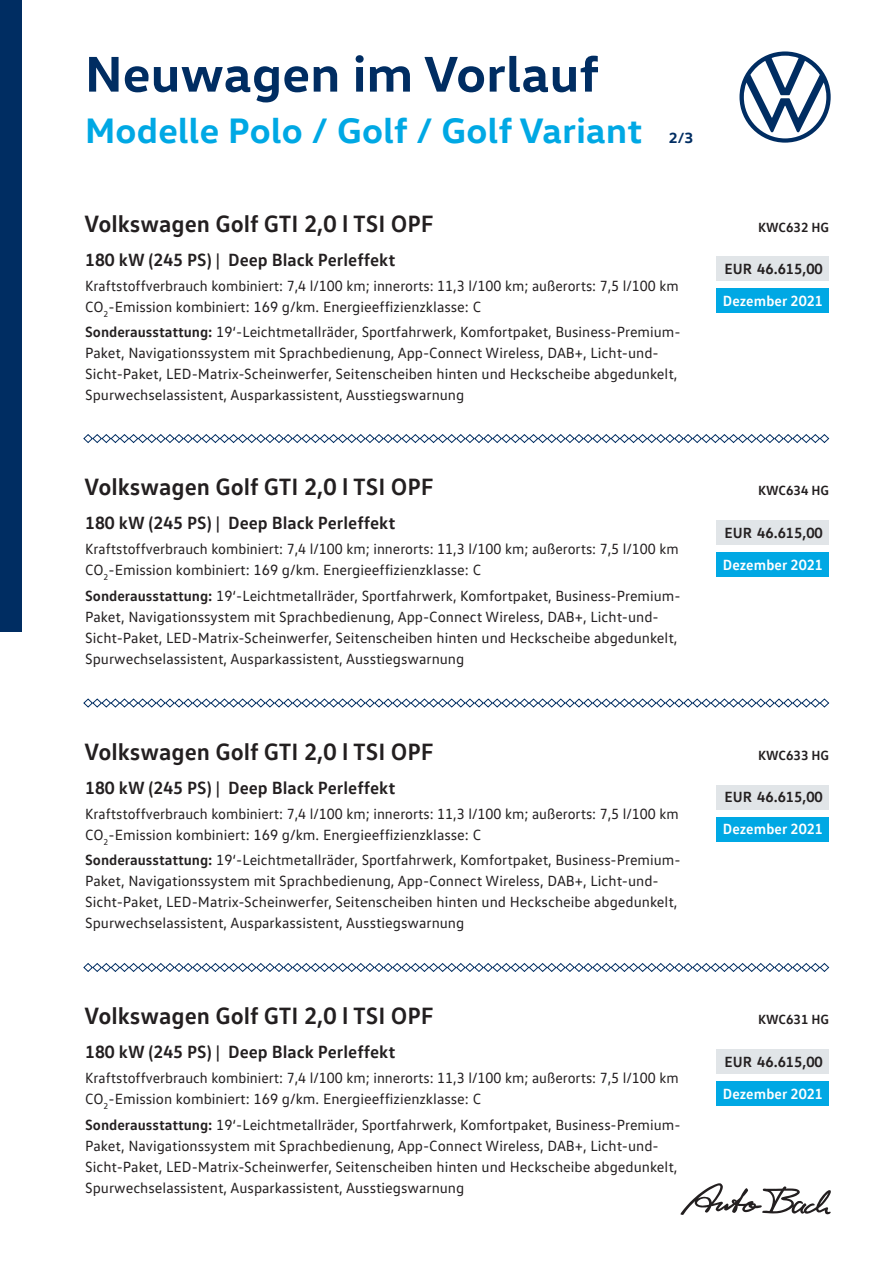
<style>
.page{position:relative;width:893px;height:1263px;background:#fff}
.page>*{position:absolute;margin:0;border:0;box-sizing:border-box;transform-origin:0 0}
.t1{font:700 51px "VW Head";letter-spacing:.01em;color:#002d62}
.t2{font:700 36px "VW Head";letter-spacing:.01em;color:#00a8e4}
.t3{font:700 24px "VW Text";color:#231f20}
.t4{font:700 18px "VW Text";color:#231f20}
.t5{font:15px/21px "VW Text";color:#231f20}
.t6{font:700 15px "VW Text";color:#231f20}
.t7{font:700 15px "VW Text";letter-spacing:.01em;color:#fff}
.t8{font:700 15px "VW Head";color:#002d62}
.t9{font:700 13.5px "VW Text";color:#231f20}
.s1{font-weight:700}
</style>
<div class="page">
<svg style="left:680px;top:1183px;width:151px;height:32px"></svg>
<svg style="left:83px;top:434px;width:747px;height:9px"></svg>
<svg style="left:83px;top:698px;width:747px;height:10px"></svg>
<svg style="left:83px;top:963px;width:747px;height:9px"></svg>
<svg style="left:739px;top:51px;width:92px;height:92px"></svg>
<div style="left:0;top:0;width:21px;height:631px;background:#002d62"></div>
<div style="left:716px;top:257px;width:113px;height:24px;background:#e1e5e8"></div>
<div style="left:716px;top:288px;width:113px;height:25px;background:#00a8e4"></div>
<div style="left:716px;top:520px;width:113px;height:25px;background:#e1e5e8"></div>
<div style="left:716px;top:552px;width:113px;height:25px;background:#00a8e4"></div>
<div style="left:716px;top:785px;width:113px;height:25px;background:#e1e5e8"></div>
<div style="left:716px;top:817px;width:113px;height:24px;background:#00a8e4"></div>
<div style="left:716px;top:1049px;width:113px;height:25px;background:#e1e5e8"></div>
<div style="left:716px;top:1081px;width:113px;height:25px;background:#00a8e4"></div>
<h1 class="t1" style="left:85px;top:41px;width:515px">Neuwagen im Vorlauf</h1>
<h2 class="t2" style="left:85px;top:107px;width:559px">Modelle Polo / Golf / Golf Variant</h2>
<p class="t8" style="left:669px;top:128px;width:26px">2/3</p>
<h3 class="t3" style="left:84px;top:208px;width:351px">Volkswagen Golf GTI 2,0 l TSI OPF</h3>
<p class="t9" style="left:758px;top:218px;width:73px">KWC632 HG</p>
<p class="t4" style="left:85px;top:248px;width:312px">180 kW (245 PS) | Deep Black Perleffekt</p>
<p class="t5" style="left:85px;top:275px;width:595px">Kraftstoffverbrauch kombiniert: 7,4 l/100 km; innerorts: 11,3 l/100 km; außerorts: 7,5 l/100 km<br>CO<sub>2</sub>-Emission kombiniert: 169 g/km. Energieeffizienzklasse: C</p>
<p class="t5" style="left:85px;top:321px;width:597px"><span class="s1">Sonderausstattung:</span> 19‘-Leichtmetallräder, Sportfahrwerk, Komfortpaket, Business-Premium-Paket, Navigationssystem mit Sprachbedienung, App-Connect Wireless, DAB+, Licht-und-Sicht-Paket, LED-Matrix-Scheinwerfer, Seitenscheiben hinten und Heckscheibe abgedunkelt, Spurwechselassistent, Ausparkassistent, Ausstiegswarnung</p>
<p class="t6" style="left:724px;top:259px;width:100px">EUR 46.615,00</p>
<p class="t7" style="left:723px;top:291px;width:101px">Dezember 2021</p>
<h3 class="t3" style="left:84px;top:471px;width:351px">Volkswagen Golf GTI 2,0 l TSI OPF</h3>
<p class="t9" style="left:758px;top:482px;width:73px">KWC634 HG</p>
<p class="t4" style="left:85px;top:511px;width:312px">180 kW (245 PS) | Deep Black Perleffekt</p>
<p class="t5" style="left:85px;top:538px;width:595px">Kraftstoffverbrauch kombiniert: 7,4 l/100 km; innerorts: 11,3 l/100 km; außerorts: 7,5 l/100 km<br>CO<sub>2</sub>-Emission kombiniert: 169 g/km. Energieeffizienzklasse: C</p>
<p class="t5" style="left:85px;top:585px;width:597px"><span class="s1">Sonderausstattung:</span> 19‘-Leichtmetallräder, Sportfahrwerk, Komfortpaket, Business-Premium-Paket, Navigationssystem mit Sprachbedienung, App-Connect Wireless, DAB+, Licht-und-Sicht-Paket, LED-Matrix-Scheinwerfer, Seitenscheiben hinten und Heckscheibe abgedunkelt, Spurwechselassistent, Ausparkassistent, Ausstiegswarnung</p>
<p class="t6" style="left:724px;top:523px;width:100px">EUR 46.615,00</p>
<p class="t7" style="left:723px;top:555px;width:101px">Dezember 2021</p>
<h3 class="t3" style="left:84px;top:736px;width:351px">Volkswagen Golf GTI 2,0 l TSI OPF</h3>
<p class="t9" style="left:758px;top:746px;width:73px">KWC633 HG</p>
<p class="t4" style="left:85px;top:776px;width:312px">180 kW (245 PS) | Deep Black Perleffekt</p>
<p class="t5" style="left:85px;top:803px;width:595px">Kraftstoffverbrauch kombiniert: 7,4 l/100 km; innerorts: 11,3 l/100 km; außerorts: 7,5 l/100 km<br>CO<sub>2</sub>-Emission kombiniert: 169 g/km. Energieeffizienzklasse: C</p>
<p class="t5" style="left:85px;top:849px;width:597px"><span class="s1">Sonderausstattung:</span> 19‘-Leichtmetallräder, Sportfahrwerk, Komfortpaket, Business-Premium-Paket, Navigationssystem mit Sprachbedienung, App-Connect Wireless, DAB+, Licht-und-Sicht-Paket, LED-Matrix-Scheinwerfer, Seitenscheiben hinten und Heckscheibe abgedunkelt, Spurwechselassistent, Ausparkassistent, Ausstiegswarnung</p>
<p class="t6" style="left:724px;top:787px;width:100px">EUR 46.615,00</p>
<p class="t7" style="left:723px;top:819px;width:101px">Dezember 2021</p>
<h3 class="t3" style="left:84px;top:1000px;width:351px">Volkswagen Golf GTI 2,0 l TSI OPF</h3>
<p class="t9" style="left:758px;top:1010px;width:73px">KWC631 HG</p>
<p class="t4" style="left:85px;top:1040px;width:312px">180 kW (245 PS) | Deep Black Perleffekt</p>
<p class="t5" style="left:85px;top:1067px;width:595px">Kraftstoffverbrauch kombiniert: 7,4 l/100 km; innerorts: 11,3 l/100 km; außerorts: 7,5 l/100 km<br>CO<sub>2</sub>-Emission kombiniert: 169 g/km. Energieeffizienzklasse: C</p>
<p class="t5" style="left:85px;top:1113px;width:597px"><span class="s1">Sonderausstattung:</span> 19‘-Leichtmetallräder, Sportfahrwerk, Komfortpaket, Business-Premium-Paket, Navigationssystem mit Sprachbedienung, App-Connect Wireless, DAB+, Licht-und-Sicht-Paket, LED-Matrix-Scheinwerfer, Seitenscheiben hinten und Heckscheibe abgedunkelt, Spurwechselassistent, Ausparkassistent, Ausstiegswarnung</p>
<p class="t6" style="left:724px;top:1052px;width:100px">EUR 46.615,00</p>
<p class="t7" style="left:723px;top:1084px;width:101px">Dezember 2021</p>
</div>
